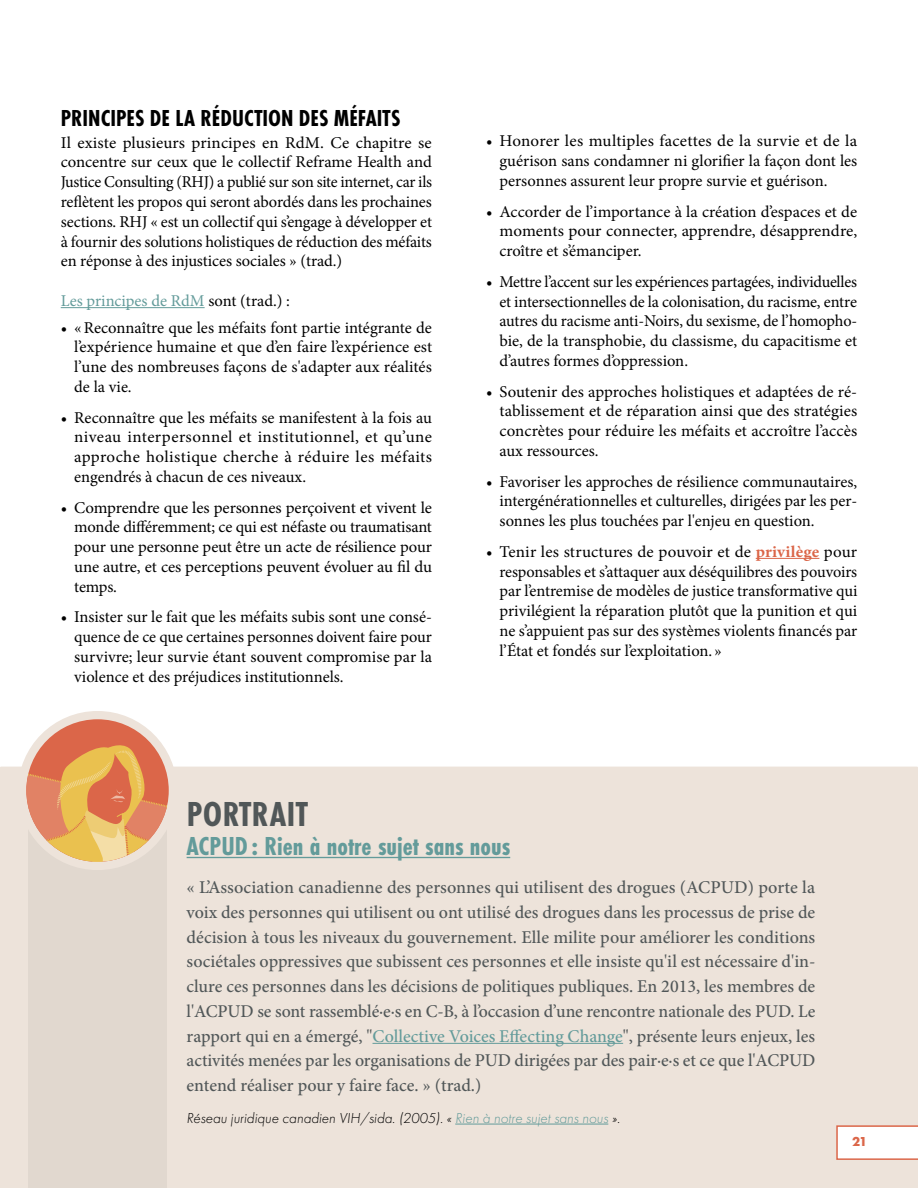
<style>
.page{position:relative;width:918px;height:1188px;background:#fff}
.page>*{position:absolute;margin:0;border:0;box-sizing:border-box;transform-origin:0 0}
.t1{font:700 36px "Futura PT Cond";letter-spacing:.01em;color:#515758}
.t2{font:700 27px "Futura PT Cond";color:#639b9a}
.t3{font:700 24px "Futura PT Cond";color:#000}
.t4{font:500 18px/24.8px "Minion Pro";letter-spacing:-.005em;color:#515758;text-align:justify}
.t5{font:16.5px/19.8px "Minion Pro";color:#000;text-align:justify}
.t6{font:16.5px "Minion Pro";color:#639b9a}
.t7{font:italic 300 15px "Futura PT";color:#000}
.t8{font:700 13.5px "Futura PT";color:#db6649}
.s1{color:#000}
.s2{font-weight:700;color:#db6649}
.s3{color:#639b9a}
</style>
<div class="page">
<hr style="left:61px;top:307px;width:144px;height:1px;background:#639b9a">
<hr style="left:756px;top:558px;width:63px;height:1px;background:#db6649">
<div style="left:0;top:767px;width:918px;height:421px;background:#ede3da"></div>
<div style="left:28px;top:792px;width:139px;height:396px;background:#e1d8cf"></div>
<div style="left:18px;top:711px;width:159px;height:159px;border:15px solid #ede3da;border-radius:50%"></div>
<div style="left:26px;top:719px;width:143px;height:143px;background:#db6649;border-radius:50%"></div>
<svg style="left:26px;top:739px;width:143px;height:123px"></svg>
<hr style="left:187px;top:857px;width:323px;height:1px;background:#639b9a">
<hr style="left:373px;top:1043px;width:250px;height:1px;background:#639b9a">
<hr style="left:455px;top:1124px;width:153px;height:1px;background:#639b9a">
<svg style="left:836px;top:1125px;width:82px;height:35px"></svg>
<h3 class="t3" style="left:61px;top:104px;width:341px">PRINCIPES DE LA RÉDUCTION DES MÉFAITS</h3>
<p class="t5" style="left:61px;top:133px;width:373px">Il existe plusieurs principes en RdM. Ce chapitre se concentre sur ceux que le collectif Reframe Health and Justice Consulting (RHJ) a publié sur son site internet, car ils reflètent les propos qui seront abordés dans les prochaines sections. RHJ « est un collectif qui s’engage à développer et à fournir des solutions holistiques de réduction des méfaits en réponse à des injustices sociales » (trad.)</p>
<p class="t6" style="left:61px;top:290px;width:231px">Les principes de RdM <span class="s1">sont (trad.) :</span></p>
<p class="t5" style="left:74px;top:317px;width:359px;text-indent:-14px">• «Reconnaître que les méfaits font partie intégrante de l’expérience humaine et que d’en faire l’expérience est l’une des nombreuses façons de s'adapter aux réalités de la vie.</p>
<p class="t5" style="left:74px;top:407px;width:359px;text-indent:-13px">• Reconnaître que les méfaits se manifestent à la fois au niveau interpersonnel et institutionnel, et qu’une approche holistique cherche à réduire les méfaits engendrés à chacun de ces niveaux.</p>
<p class="t5" style="left:74px;top:497px;width:359px;text-indent:-13px">• Comprendre que les personnes perçoivent et vivent le monde différemment; ce qui est néfaste ou traumatisant pour une personne peut être un acte de résilience pour une autre, et ces perceptions peuvent évoluer au fil du temps.</p>
<p class="t5" style="left:74px;top:607px;width:359px;text-indent:-13px">• Insister sur le fait que les méfaits subis sont une consé&shy;quence de ce que certaines personnes doivent faire pour survivre; leur survie étant souvent compromise par la violence et des préjudices institutionnels.</p>
<p class="t5" style="left:500px;top:131px;width:359px;text-indent:-14px">• Honorer les multiples facettes de la survie et de la guérison sans condamner ni glorifier la façon dont les personnes assurent leur propre survie et guérison.</p>
<p class="t5" style="left:500px;top:201px;width:359px;text-indent:-13px">• Accorder de l’importance à la création d’espaces et de moments pour connecter, apprendre, désapprendre, croître et s’émanciper.</p>
<p class="t5" style="left:500px;top:272px;width:359px;text-indent:-13px">• Mettre l’accent sur les expériences partagées, individuelles et intersectionnelles de la colonisation, du racisme, entre autres du racisme anti-Noirs, du sexisme, de l’homopho&shy;bie, de la transphobie, du classisme, du capacitisme et d’autres formes d’oppression.</p>
<p class="t5" style="left:500px;top:381px;width:359px;text-indent:-13px">• Soutenir des approches holistiques et adaptées de ré&shy;tablissement et de réparation ainsi que des stratégies concrètes pour réduire les méfaits et accroître l’accès aux ressources.</p>
<p class="t5" style="left:500px;top:471px;width:359px;text-indent:-13px">• Favoriser les approches de résilience communautaires, intergénérationnelles et culturelles, dirigées par les per&shy;sonnes les plus touchées par l'enjeu en question.</p>
<p class="t5" style="left:500px;top:542px;width:359px;text-indent:-13px">• Tenir les structures de pouvoir et de <span class="s2">privilège</span> pour responsables et s’attaquer aux déséquilibres des pouvoirs par l’entremise de modèles de justice transformative qui privilégient la réparation plutôt que la punition et qui ne s’appuient pas sur des systèmes violents financés par l’État et fondés sur l’exploitation. »</p>
<h1 class="t1" style="left:187px;top:794px;width:123px">PORTRAIT</h1>
<h2 class="t2" style="left:187px;top:830px;width:325px">ACPUD : Rien à notre sujet sans nous</h2>
<p class="t4" style="left:187px;top:875px;width:630px">« L’Association canadienne des personnes qui utilisent des drogues (ACPUD) porte la voix des personnes qui utilisent ou ont utilisé des drogues dans les processus de prise de décision à tous les niveaux du gouvernement. Elle milite pour améliorer les conditions sociétales oppressives que subissent ces personnes et elle insiste qu'il est nécessaire d'in&shy;clure ces personnes dans les décisions de politiques publiques. En 2013, les membres de l'ACPUD se sont rassemblé·e·s en C-B, à l’occasion d’une rencontre nationale des PUD. Le rapport qui en a émergé, "<span class="s3">Collective Voices Effecting Change</span>", présente leurs enjeux, les activités menées par les organisations de PUD dirigées par des pair·e·s et ce que l'ACPUD entend réaliser pour y faire face. » (trad.)</p>
<p class="t7" style="left:187px;top:1109px;width:435px">Réseau juridique canadien VIH/sida. (2005). « <span class="s3">Rien à notre sujet sans nous</span> ».</p>
<p class="t8" style="left:852px;top:1133px;width:17px">21</p>
</div>
